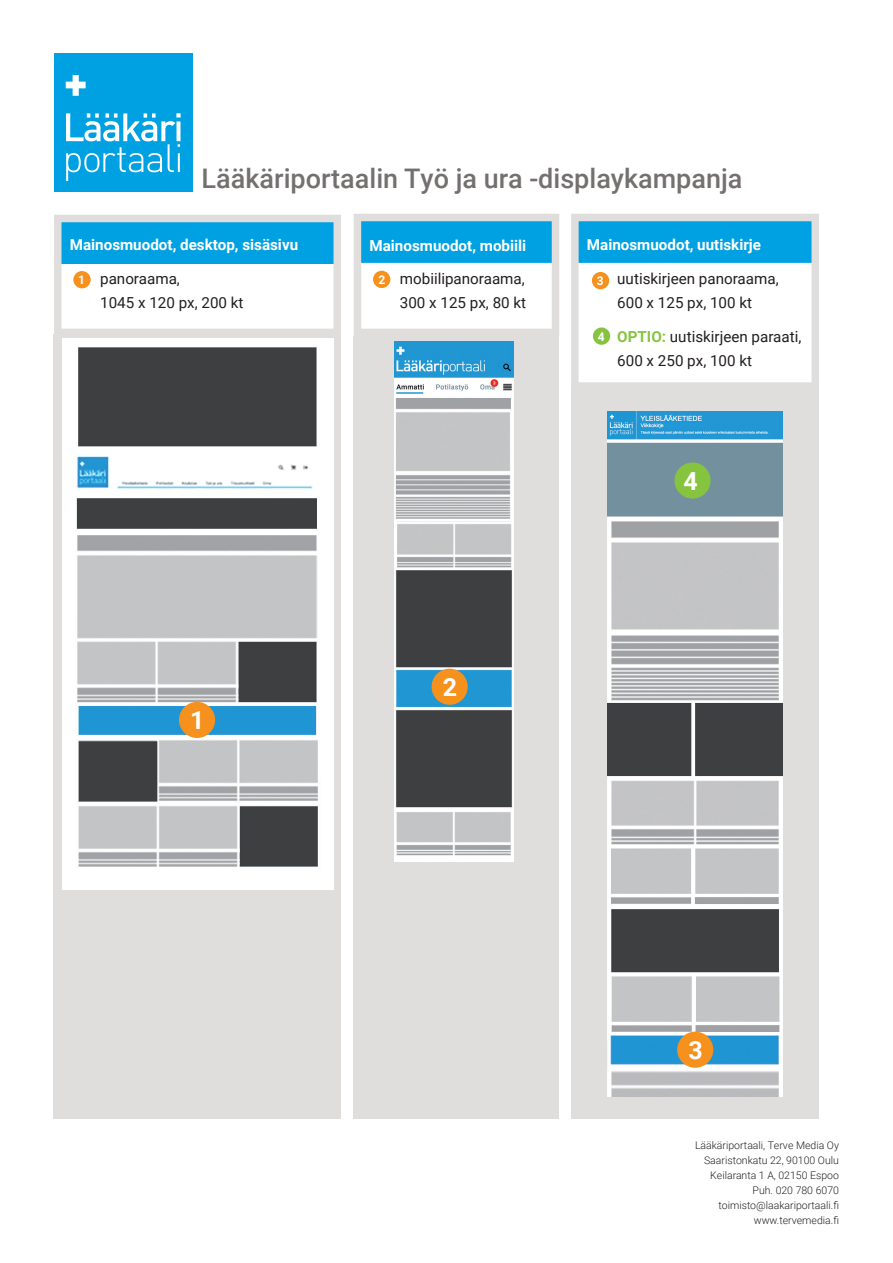
<style>
.page{position:relative;width:893px;height:1263px;background:#fff}
.page>*{position:absolute;margin:0;border:0;box-sizing:border-box;transform-origin:0 0}
.sivunotsikkoylös{font:500 27px "Roboto";color:#74706f}
.t1{font:700 24.9px "Roboto";color:#fff}
.leipis{font:15.15px/23.7px "Roboto";color:#231f20}
.luettelon_otsikko{font:700 15.15px "Roboto";color:#fff}
.luettelon_otsikko-2{font:15.15px/23.7px "Roboto";color:#231f20}
.t2{font:700 12px "Roboto";color:#fff}
.t3{font:300 10.5px "Roboto";color:#231f20}
.s1{font-weight:700;color:#86c43f}
</style>
<div class="page">
<div style="left:59px;top:221px;width:276px;height:43px;background:#00a1e3"></div>
<div style="left:54px;top:215px;width:287px;height:121px;border:8px solid #e0dedc"></div>
<div style="left:55px;top:54px;width:138px;height:138px;background:#00a1e3"></div>
<svg style="left:66px;top:113px;width:115px;height:68px"></svg>
<svg style="left:66px;top:75px;width:20px;height:21px"></svg>
<div style="left:73px;top:271px;width:18px;height:17px;background:#f6911e;border-radius:50%"></div>
<div style="left:54px;top:334px;width:287px;height:784px;background:#e0dedc"></div>
<div style="left:363px;top:223px;width:187px;height:40px;background:#00a1e3"></div>
<div style="left:354px;top:214px;width:205px;height:122px;border:8px solid #e0dedc"></div>
<div style="left:373px;top:271px;width:17px;height:17px;background:#f6911e;border-radius:50%"></div>
<div style="left:354px;top:336px;width:205px;height:782px;background:#e0dedc"></div>
<img style="left:394px;top:342px;width:119px;height:519px">
<div style="left:580px;top:223px;width:230px;height:40px;background:#00a1e3"></div>
<div style="left:571px;top:214px;width:248px;height:176px;border:8px solid #e0dedc"></div>
<div style="left:571px;top:387px;width:248px;height:731px;background:#e0dedc"></div>
<img style="left:608px;top:411px;width:174px;height:685px">
<div style="left:432px;top:669px;width:36px;height:36px;background:#f6911e;border-radius:50%"></div>
<div style="left:677px;top:1032px;width:36px;height:36px;background:#f6911e;border-radius:50%"></div>
<img style="left:63px;top:338px;width:271px;height:552px">
<div style="left:179px;top:702px;width:36px;height:36px;background:#f6911e;border-radius:50%"></div>
<div style="left:592px;top:272px;width:17px;height:17px;background:#f6911e;border-radius:50%"></div>
<div style="left:593px;top:327px;width:17px;height:18px;background:#86c43f;border-radius:50%"></div>
<div style="left:674px;top:462px;width:37px;height:37px;background:#86c43f;border-radius:50%"></div>
<p class="sivunotsikkoylös" style="left:202px;top:159px;width:542px">Lääkäriportaalin Työ ja ura -displaykampanja</p>
<p class="luettelon_otsikko" style="left:70px;top:234px;width:230px">Mainosmuodot, desktop, sisäsivu</p>
<p class="luettelon_otsikko-2" style="left:100px;top:266px;width:145px">panoraama,<br>1045 x 120 px, 200 kt</p>
<p class="t2" style="left:78px;top:271px;width:8px">1</p>
<p class="luettelon_otsikko" style="left:369px;top:235px;width:158px">Mainosmuodot, mobiili</p>
<p class="leipis" style="left:400px;top:266px;width:128px">mobiilipanoraama,<br>300 x 125 px, 80 kt</p>
<p class="t2" style="left:378px;top:271px;width:8px">2</p>
<p class="luettelon_otsikko" style="left:587px;top:234px;width:176px">Mainosmuodot, uutiskirje</p>
<p class="leipis" style="left:617px;top:266px;width:163px">uutiskirjeen panoraama,<br>600 x 125 px, 100 kt</p>
<p class="leipis" style="left:617px;top:324px;width:186px"><span class="s1">OPTIO:</span> uutiskirjeen paraati,<br>600 x 250 px, 100 kt</p>
<p class="t2" style="left:597px;top:272px;width:8px">3</p>
<p class="t2" style="left:598px;top:328px;width:8px">4</p>
<p class="t1" style="left:684px;top:463px;width:16px">4</p>
<p class="t1" style="left:190px;top:703px;width:16px">1</p>
<p class="t1" style="left:443px;top:670px;width:16px">2</p>
<p class="t1" style="left:688px;top:1032px;width:16px">3</p>
<p class="t3" style="left:695px;top:1137px;width:145px">Lääkäriportaali, Terve Media Oy</p>
<p class="t3" style="left:704px;top:1152px;width:136px">Saaristonkatu 22, 90100 Oulu</p>
<p class="t3" style="left:710px;top:1167px;width:130px">Keilaranta 1 A, 02150 Espoo</p>
<p class="t3" style="left:753px;top:1182px;width:88px">Puh. 020 780 6070</p>
<p class="t3" style="left:718px;top:1197px;width:122px">toimisto@laakariportaali.fi</p>
<p class="t3" style="left:754px;top:1212px;width:87px">www.tervemedia.fi</p>
</div>
